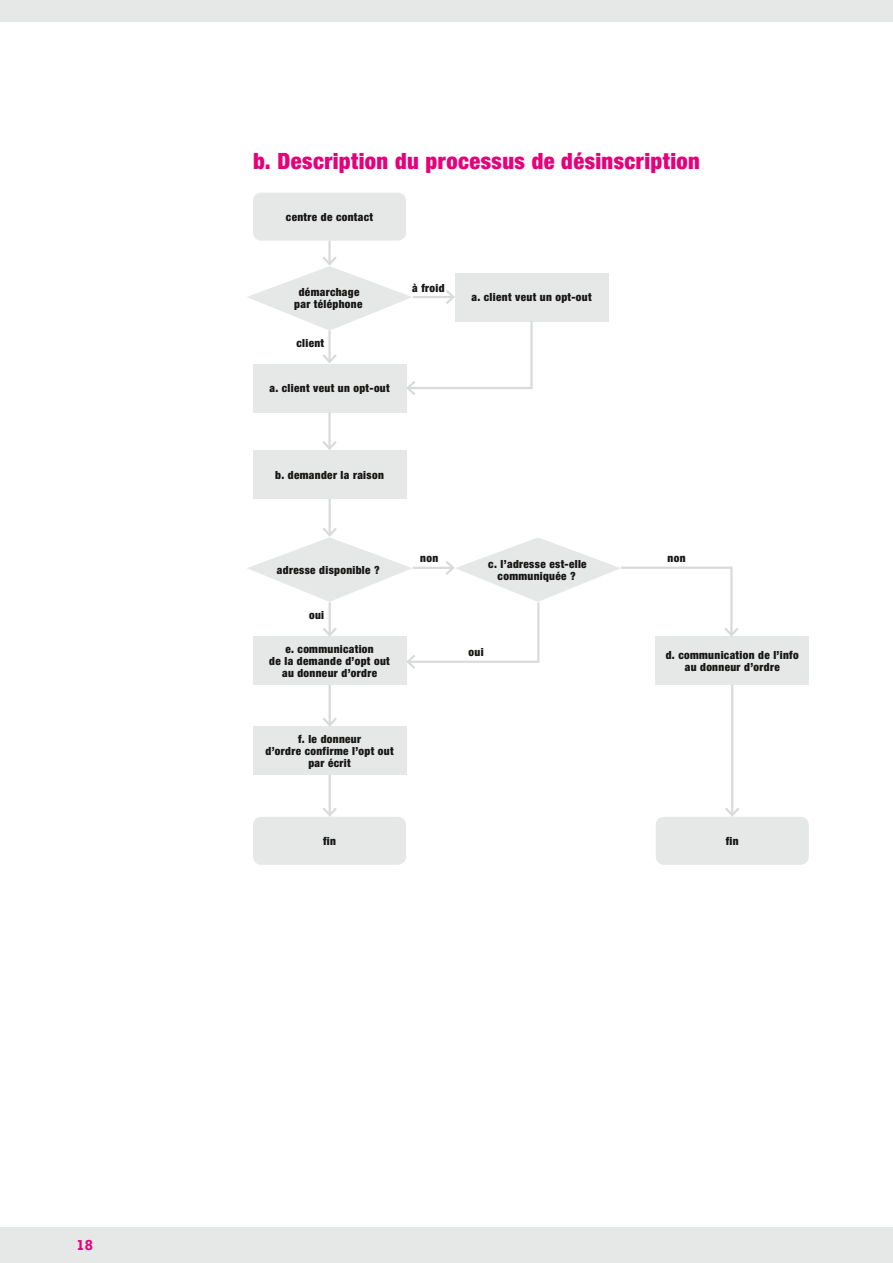
<style>
.page{position:relative;width:893px;height:1263px;background:#fff}
.page>*{position:absolute;margin:0;border:0;box-sizing:border-box;transform-origin:0 0}
.t1{font:900 condensed 22.5px "Helvetica Neue LT Std";letter-spacing:.02em;color:#e5007c}
.t2{font:700 14.85px "Rockwell";color:#e5007c}
.t3{font:900 condensed 11.25px/12px "Helvetica Neue LT Std";letter-spacing:.03em;color:#181716;text-align:center}
</style>
<div class="page">
<div style="left:0;top:0;width:893px;height:21px;background:#e6e7e7"></div>
<div style="left:0;top:1227px;width:893px;height:36px;background:#e6e7e7"></div>
<div style="left:253px;top:193px;width:153px;height:48px;background:#e6e7e7;border-radius:9px"></div>
<div style="left:455px;top:273px;width:153px;height:48px;background:#e6e7e7"></div>
<div style="left:253px;top:364px;width:153px;height:48px;background:#e6e7e7"></div>
<div style="left:253px;top:451px;width:153px;height:48px;background:#e6e7e7"></div>
<div style="left:253px;top:637px;width:153px;height:48px;background:#e6e7e7"></div>
<div style="left:253px;top:727px;width:153px;height:48px;background:#e6e7e7"></div>
<div style="left:656px;top:637px;width:153px;height:48px;background:#e6e7e7"></div>
<div style="left:253px;top:817px;width:153px;height:48px;background:#e6e7e7;border-radius:9px"></div>
<div style="left:656px;top:817px;width:153px;height:48px;background:#e6e7e7;border-radius:9px"></div>
<hr style="left:328px;top:241px;width:3px;height:23px;background:#d9dada">
<hr style="left:328px;top:412px;width:3px;height:36px;background:#d9dada">
<svg style="left:320px;top:438px;width:19px;height:13px"></svg>
<hr style="left:329px;top:499px;width:2px;height:36px;background:#d9dada">
<hr style="left:329px;top:685px;width:2px;height:40px;background:#d9dada">
<svg style="left:320px;top:715px;width:19px;height:12px"></svg>
<hr style="left:329px;top:775px;width:2px;height:40px;background:#d9dada">
<svg style="left:323px;top:805px;width:14px;height:12px"></svg>
<svg style="left:248px;top:254px;width:286px;height:144px"></svg>
<svg style="left:247px;top:525px;width:494px;height:146px"></svg>
<hr style="left:731px;top:685px;width:2px;height:130px;background:#d9dada">
<svg style="left:725px;top:805px;width:14px;height:12px"></svg>
<h2 class="t2" style="left:77px;top:1236px;width:18px">18</h2>
<h1 class="t1" style="left:253px;top:147px;width:448px">b. Description du processus de désinscription</h1>
<p class="t3" style="left:286px;top:210px;width:89px">centre de contact</p>
<p class="t3" style="left:294px;top:286px;width:70px">démarchage par téléphone</p>
<p class="t3" style="left:296px;top:337px;width:29px">client</p>
<p class="t3" style="left:269px;top:382px;width:122px">a. client veut un opt-out</p>
<p class="t3" style="left:412px;top:281px;width:34px">à froid</p>
<p class="t3" style="left:471px;top:291px;width:122px">a. client veut un opt-out</p>
<p class="t3" style="left:275px;top:469px;width:110px">b. demander la raison</p>
<p class="t3" style="left:420px;top:552px;width:19px">non</p>
<p class="t3" style="left:667px;top:552px;width:19px">non</p>
<p class="t3" style="left:277px;top:563px;width:104px">adresse disponible ?</p>
<p class="t3" style="left:488px;top:557px;width:100px">c. l’adresse est-elle communiquée ?</p>
<p class="t3" style="left:309px;top:609px;width:17px">oui</p>
<p class="t3" style="left:269px;top:643px;width:122px">e. communication<br>de la demande d’opt out au donneur d’ordre</p>
<p class="t3" style="left:265px;top:733px;width:130px">f. le donneur<br>d’ordre confirme l’opt out par écrit</p>
<p class="t3" style="left:468px;top:646px;width:17px">oui</p>
<p class="t3" style="left:666px;top:649px;width:135px">d. communication de l’info au donneur d’ordre</p>
<p class="t3" style="left:323px;top:835px;width:14px">fin</p>
<p class="t3" style="left:726px;top:835px;width:14px">fin</p>
</div>
